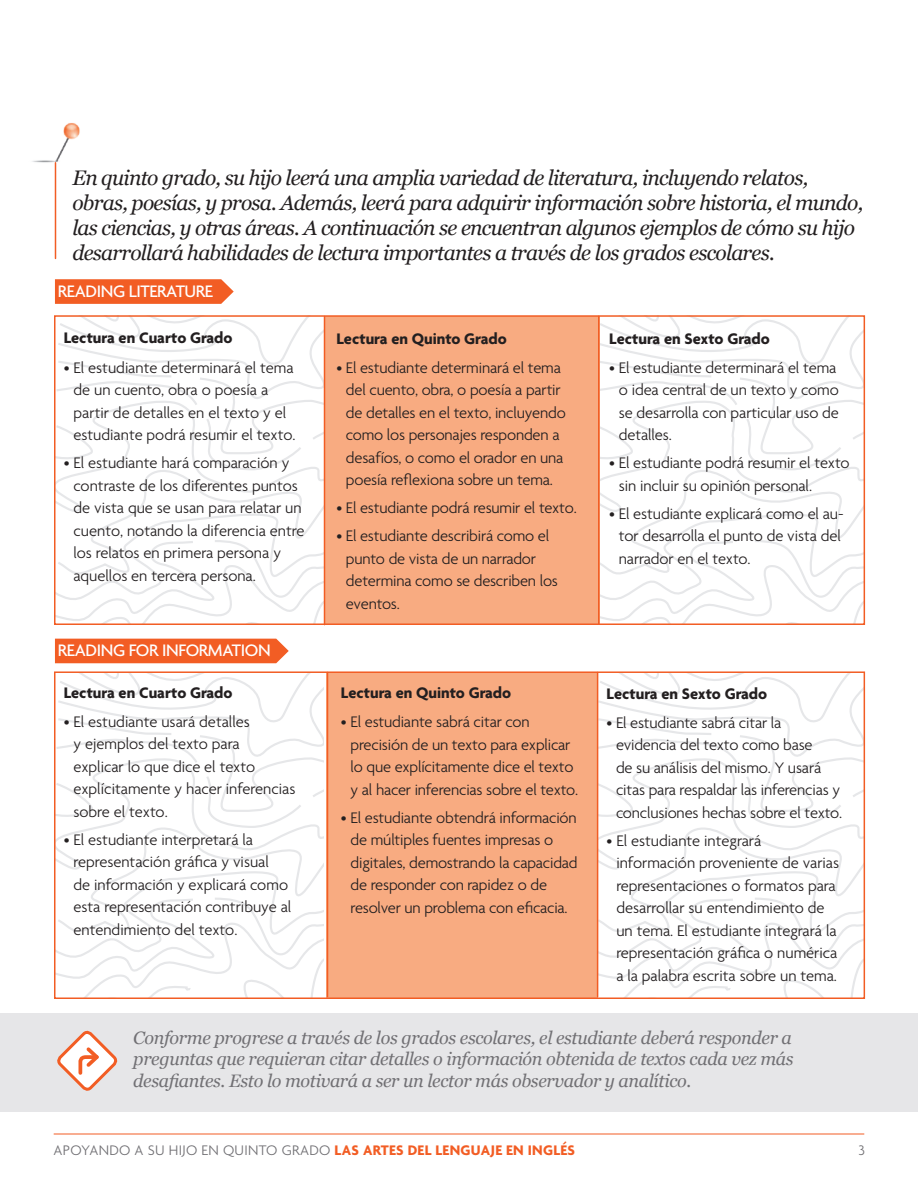
<style>
.page{position:relative;width:918px;height:1188px;background:#fff}
.page>*{position:absolute;margin:0;border:0;box-sizing:border-box;transform-origin:0 0}
.t1{font:italic 21px/25.2px "Georgia";letter-spacing:-.035em;color:#231f20}
.t2{font:italic 18px/21.6px "Georgia";letter-spacing:-.02em;color:#717074;text-align:justify}
.t3{font:500 18px "Agenda";letter-spacing:-.02em;color:#fff}
.t4{font:300 16.5px/22.5px "Agenda";letter-spacing:-.01em;color:#231f20}
.t5{font:700 16.5px "Agenda";color:#231f20}
.t6{font:300 15px "Agenda";letter-spacing:.02em;color:#717074}
.s1{font-weight:700;color:#f25d24}
</style>
<div class="page">
<img style="left:32px;top:123px;width:48px;height:54px">
<svg style="left:57px;top:318px;width:267px;height:304px"></svg>
<svg style="left:57px;top:674px;width:267px;height:322px"></svg>
<svg style="left:598px;top:674px;width:264px;height:322px"></svg>
<svg style="left:600px;top:318px;width:262px;height:304px"></svg>
<div style="left:325px;top:316px;width:275px;height:309px;background:#f8ab81"></div>
<hr style="left:598px;top:316px;width:2px;height:308px;background:#f25d24">
<hr style="left:324px;top:316px;width:1px;height:309px;background:#f25d24">
<hr style="left:54px;top:1134px;width:810px;height:1px;background:#f25d24">
<div style="left:54px;top:315px;width:811px;height:310px;border:2px solid #f25d24"></div>
<hr style="left:55px;top:163px;width:1px;height:95px;background:#f25d24">
<div style="left:326px;top:672px;width:272px;height:326px;background:#f8ab81"></div>
<hr style="left:597px;top:672px;width:1px;height:325px;background:#f25d24">
<hr style="left:327px;top:672px;width:1px;height:325px;background:#f25d24">
<div style="left:54px;top:671px;width:811px;height:328px;border:2px solid #f25d24"></div>
<div style="left:1px;top:1013px;width:917px;height:99px;background:#e6e6e8"></div>
<svg style="left:57px;top:1030px;width:61px;height:61px"></svg>
<svg style="left:55px;top:279px;width:179px;height:25px;background:#f2652f"></svg>
<div style="left:55px;top:639px;width:234px;height:24px;background:#f25d24"></div>
<p class="t1" style="left:72px;top:165px;width:793px">En quinto grado, su hijo leerá una amplia variedad de literatura, incluyendo relatos, obras, poesías, y prosa. Además, leerá para adquirir información sobre historia, el mundo, las ciencias, y otras áreas. A continuación se encuentran algunos ejemplos de cómo su hijo desarrollará habilidades de lectura importantes a través de los grados escolares.</p>
<p class="t3" style="left:58px;top:281px;width:157px">READING LITERATURE</p>
<p class="t5" style="left:64px;top:329px;width:170px">Lectura en Cuarto Grado</p>
<p class="t4" style="left:73px;top:357px;width:224px;text-indent:-10px">• El estudiante determinará el tema de un cuento, obra o poesía a partir de detalles en el texto y el estudiante podrá resumir el texto.</p>
<p class="t4" style="left:73px;top:453px;width:233px;text-indent:-10px">• El estudiante hará comparación y contraste de los diferentes puntos de vista que se usan para relatar un cuento, notando la diferencia entre los relatos en primera persona y aquellos en tercera persona.</p>
<p class="t3" style="left:58px;top:641px;width:214px">READING FOR INFORMATION</p>
<p class="t5" style="left:64px;top:683px;width:170px">Lectura en Cuarto Grado</p>
<p class="t4" style="left:73px;top:711px;width:223px;text-indent:-10px">• El estudiante usará detalles<br>y ejemplos del texto para<br>explicar lo que dice el texto explícitamente y hacer inferencias sobre el texto.</p>
<p class="t4" style="left:73px;top:829px;width:219px;text-indent:-10px">• El estudiante interpretará la representación gráfica y visual<br>de información y explicará como esta representación contribuye al entendimiento del texto.</p>
<p class="t5" style="left:336px;top:329px;width:172px">Lectura en Quinto Grado</p>
<p class="t4" style="left:336px;top:357px;width:231px;text-align:center">• El estudiante determinará el tema del cuento, obra, o poesía a partir de detalles en el texto, incluyendo como los personajes responden a desafíos, o como el orador en una poesía reflexiona sobre un tema.</p>
<p class="t4" style="left:336px;top:498px;width:242px">• El estudiante podrá resumir el texto.</p>
<p class="t4" style="left:346px;top:526px;width:214px;text-indent:-9px">• El estudiante describirá como el punto de vista de un narrador determina como se describen los eventos.</p>
<p class="t5" style="left:609px;top:329px;width:162px">Lectura en Sexto Grado</p>
<p class="t4" style="left:619px;top:357px;width:222px;text-indent:-10px">• El estudiante determinará el tema o idea central de un texto y como se desarrolla con particular uso de detalles.</p>
<p class="t4" style="left:619px;top:453px;width:232px;text-indent:-10px">• El estudiante podrá resumir el texto sin incluir su opinión personal.</p>
<p class="t4" style="left:619px;top:503px;width:226px;text-indent:-10px">• El estudiante explicará como el au&shy;tor desarrolla el punto de vista del narrador en el texto.</p>
<p class="t5" style="left:341px;top:684px;width:172px">Lectura en Quinto Grado</p>
<p class="t4" style="left:351px;top:712px;width:229px;text-indent:-10px">• El estudiante sabrá citar con precisión de un texto para explicar lo que explícitamente dice el texto y al hacer inferencias sobre el texto.</p>
<p class="t4" style="left:351px;top:807px;width:229px;text-indent:-10px">• El estudiante obtendrá información de múltiples fuentes impresas o digitales, demostrando la capacidad de responder con rapidez o de resolver un problema con eficacia.</p>
<p class="t5" style="left:607px;top:684px;width:162px">Lectura en Sexto Grado</p>
<p class="t4" style="left:616px;top:712px;width:228px;text-indent:-9px">• El estudiante sabrá citar la evidencia del texto como base<br>de su análisis del mismo. Y usará citas para respaldar las inferencias y conclusiones hechas sobre el texto.</p>
<p class="t4" style="left:616px;top:830px;width:224px;text-indent:-10px">• El estudiante integrará información proveniente de varias representaciones o formatos para desarrollar su entendimiento de un tema. El estudiante integrará la representación gráfica o numérica a la palabra escrita sobre un tema.</p>
<p class="t2" style="left:133px;top:1027px;width:662px">Conforme progrese a través de los grados escolares, el estudiante deberá responder a preguntas que requieran citar detalles o información obtenida de textos cada vez más desafiantes. Esto lo motivará a ser un lector más observador y analítico.</p>
<p class="t6" style="left:54px;top:1142px;width:523px">Apoyando a su hijo en quinto grado <span class="s1">LAS ARTES DEL LENGUAJE EN INGLÉS</span></p>
<p class="t6" style="left:859px;top:1142px;width:8px">3</p>
</div>
